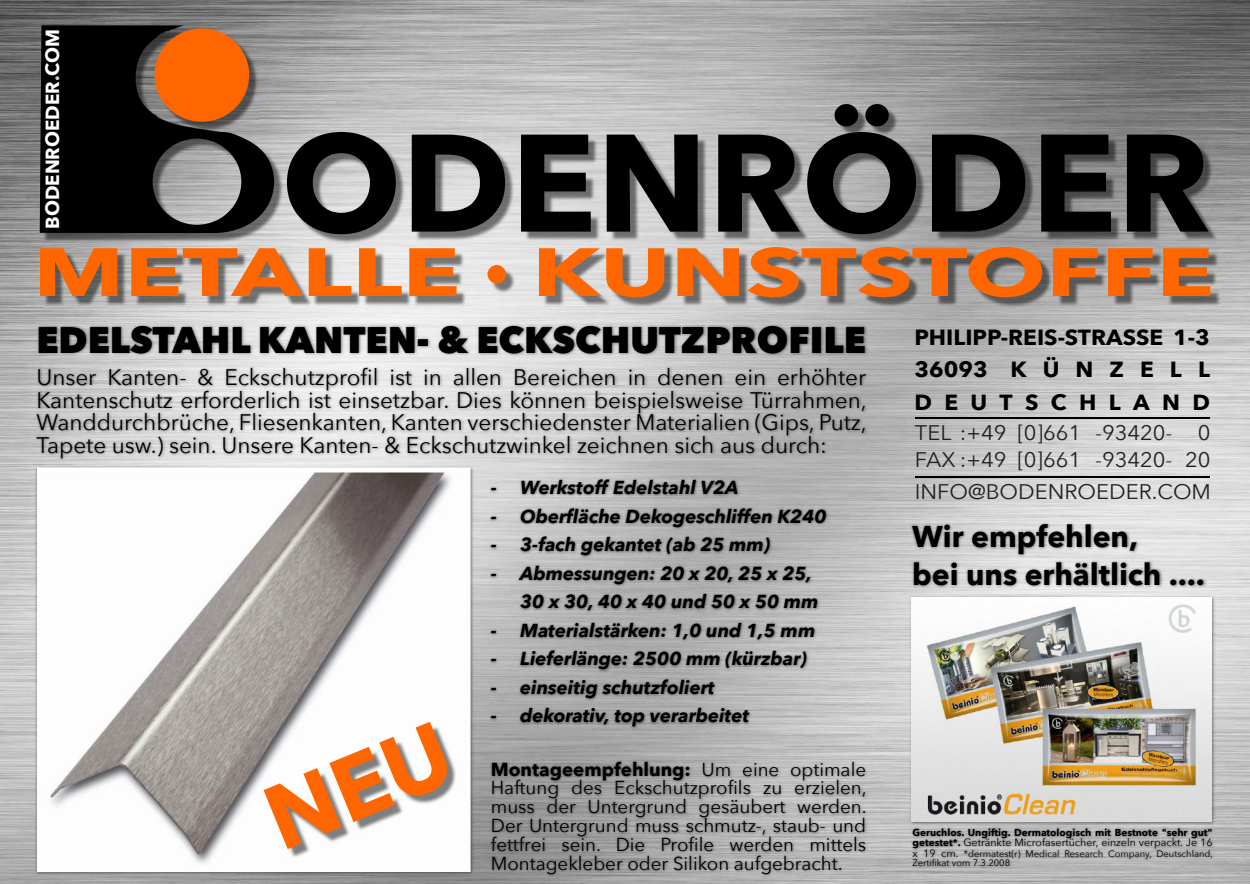
<style>
.page{position:relative;width:1250px;height:884px;background:#fff}
.page>*{position:absolute;margin:0;border:0;box-sizing:border-box;transform-origin:0 0}
.t1{font:700 137px "Avenir Next";color:#000}
.t2{font:700 67.44px "Avenir Next";color:#f60;scale:1.42 1}
.t3{font:800 36.88px "Avenir Next";color:#000}
.t4{font:700 30px/37.5px "Avenir Next";color:#000}
.t5{font:22.5px/22.5px "Avenir Next";color:#000;text-align:justify}
.t6{font:700 21.88px/32.8px "Avenir Next";color:#000;text-align:justify;scale:1.04 1}
.t7{font:21.06px/26.7px "Avenir Next";color:#231f20;scale:1.04 1}
.t8{font:700 19px "Avenir Next";color:#fff}
.t9{font:italic 700 18.75px/28.5px "Avenir Next";color:#000}
.t10{font:18.75px/18.8px "Avenir Next";color:#000;text-align:justify}
.t11{font:10.62px "Avenir Next";color:#000}
.t12{font:700 10px "Avenir Next";color:#000}
.t13{font:9.38px "Avenir Next";color:#000}
.s1{color:#ccc}
.s2{font-weight:700}
.s3{font-weight:700;font-size:10px}
.s4{font-size:10.62px}
</style>
<div class="page">
<img style="left:0;top:0;width:1250px;height:884px">
<hr style="left:915px;top:476px;width:295px;height:2px;background:#000">
<hr style="left:915px;top:417px;width:295px;height:2px;background:#000">
<img style="left:910px;top:595px;width:306px;height:275px">
<img style="left:912px;top:598px;width:300px;height:223px">
<img style="left:909px;top:521px;width:298px;height:68px">
<img style="left:34px;top:323px;width:836px;height:139px">
<img style="left:488px;top:477px;width:381px;height:400px">
<img style="left:43px;top:28px;width:241px;height:215px">
<svg style="left:40px;top:25px;width:234px;height:208px;background:#292929"></svg>
<img style="left:158px;top:32px;width:101px;height:99px">
<div style="left:155px;top:28px;width:94px;height:94px;background:#f60;border-radius:50%"></div>
<img style="left:290px;top:107px;width:928px;height:137px">
<img style="left:43px;top:250px;width:1177px;height:57px">
<img style="left:491px;top:268px;width:25px;height:25px">
<div style="left:488px;top:265px;width:18px;height:18px;background:#f60;border-radius:50%"></div>
<img style="left:35px;top:465px;width:440px;height:410px">
<img style="left:37px;top:468px;width:434px;height:403px">
<img style="left:267px;top:725px;width:190px;height:134px">
<svg style="left:263px;top:721px;width:192px;height:128px"></svg>
<p class="t8" style="left:40px;top:229px;width:201px;rotate:-90deg">BODENROEDER<span class="s1">.</span>COM</p>
<h1 class="t1" style="left:281px;top:95px;width:930px">ODENRÖDER</h1>
<h2 class="t2" style="left:33px;top:228px;width:833px">METALLE KUNSTSTOFFE</h2>
<h3 class="t3" style="left:36px;top:316px;width:831px">EDELSTAHL KANTEN- &amp; ECKSCHUTZPROFILE</h3>
<p class="t5" style="left:36px;top:367px;width:832px">Unser Kanten- &amp; Eckschutzprofil ist in allen Bereichen in denen ein erhöhter Kantenschutz erforderlich ist einsetzbar. Dies können beispielsweise Türrahmen, Wanddurchbrüche, Fliesenkanten, Kanten verschiedenster Materialien (Gips, Putz, Tapete usw.) sein. Unsere Kanten- &amp; Eckschutzwinkel zeichnen sich aus durch:</p>
<p class="t9" style="left:491px;top:474px;width:249px">- Werkstoff Edelstahl V2A</p>
<p class="t9" style="left:491px;top:502px;width:337px">- Oberfläche Dekogeschliffen K240</p>
<p class="t9" style="left:491px;top:531px;width:281px">- 3-fach gekantet (ab 25 mm)</p>
<p class="t9" style="left:520px;top:559px;width:300px;text-indent:-29px">- Abmessungen: 20 x 20, 25 x 25,<br>30 x 30,40 x 40 und 50 x 50 mm</p>
<p class="t9" style="left:491px;top:616px;width:326px">- Materialstärken: 1,0 und 1,5 mm</p>
<p class="t9" style="left:491px;top:645px;width:318px">- Lieferlänge: 2500 mm (kürzbar)</p>
<p class="t9" style="left:491px;top:674px;width:225px">- einseitig schutzfoliert</p>
<p class="t9" style="left:491px;top:702px;width:260px">- dekorativ, top verarbeitet</p>
<p class="t10" style="left:491px;top:760px;width:377px"><span class="s2">Montageempfehlung:</span> Um eine optimale Haftung des Eckschutzprofils zu erzielen, muss der Untergrund gesäubert werden.<br>Der Untergrund muss schmutz-, staub- und fettfrei sein. Die Profile werden mittels Montagekleber oder Silikon aufgebracht.</p>
<p class="t6" style="left:914px;top:321px;width:286px">PHILIPP-REIS-STRASSE 1-3<br>36093 KÜNZELL DEUTSCHLAND</p>
<p class="t7" style="left:915px;top:420px;width:286px">TEL :+49 [0]661 -93420- 0<br>FAX :+49 [0]661 -93420- 20</p>
<p class="t7" style="left:915px;top:479px;width:286px">INFO@BODENROEDER.COM</p>
<h3 class="t4" style="left:912px;top:519px;width:294px">Wir empfehlen,<br>bei uns erhältlich ....</h3>
<p class="t12" style="left:913px;top:825px;width:302px">Geruchlos. Ungiftig. Dermatologisch mit Bestnote "sehr gut"</p>
<p class="t11" style="left:913px;top:835px;width:302px"><span class="s3">getestet*.</span> Getränkte Microfasertücher, einzeln verpackt. Je 16</p>
<p class="t13" style="left:913px;top:847px;width:302px"><span class="s4">x 19 cm.</span> *dermatest(r) Medical Research Company, Deutschland,</p>
<p class="t13" style="left:913px;top:857px;width:99px">Zertifikat vom 7.3.2008</p>
</div>
